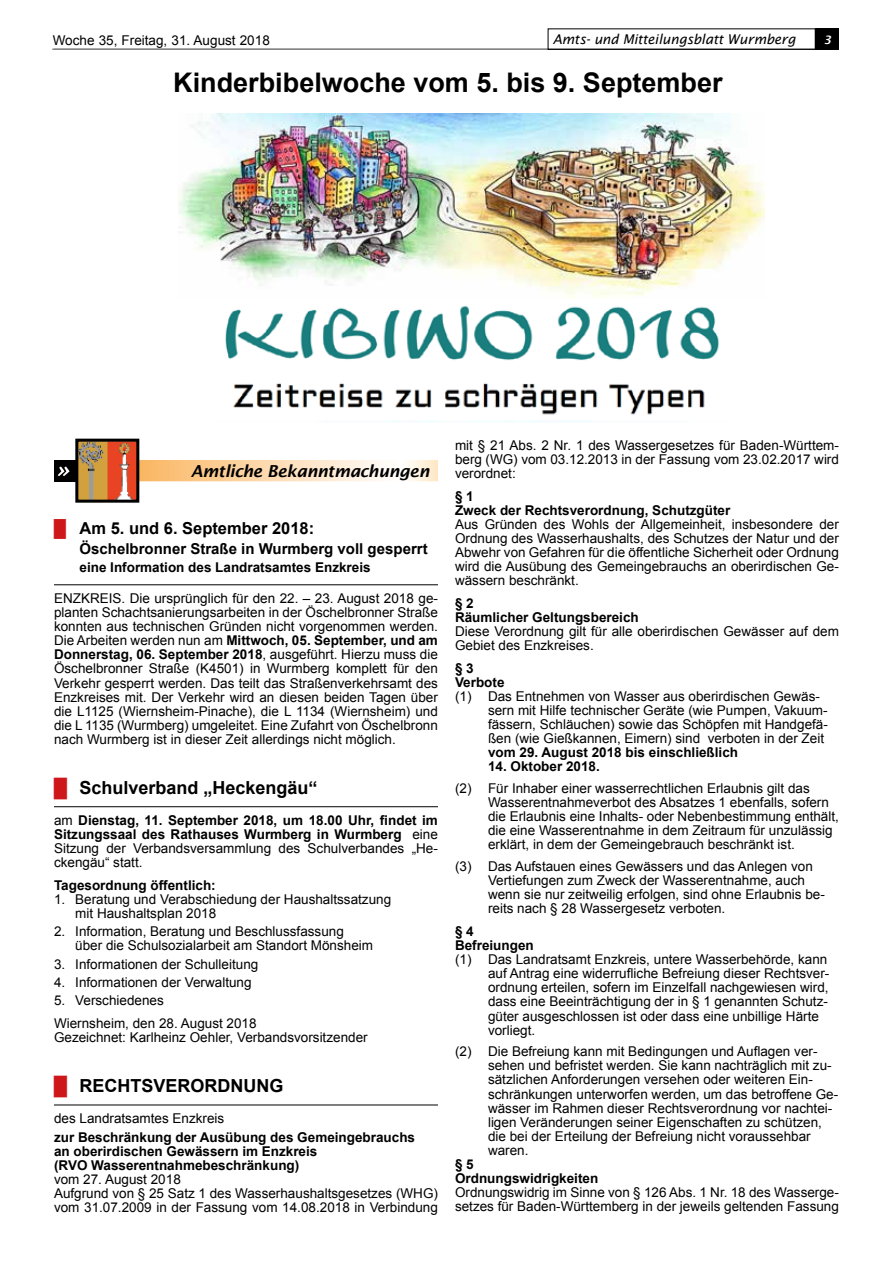
<style>
.page{position:relative;width:893px;height:1263px;background:#fff}
.page>*{position:absolute;margin:0;border:0;box-sizing:border-box;transform-origin:0 0}
.t1{font:700 27px "Arial";color:#000}
.t2{font:700 18px "Arial";color:#000}
.t3{font:italic 600 16.5px "Lucida Sans";letter-spacing:-.02em;color:#000}
.t4{font:700 16.5px "Arial";color:#000}
.t5{font:700 15px "Arial";color:#000}
.t6{font:13.5px/14.1px "Arial";color:#000}
.t7{font:700 13.5px/14.1px "Arial";color:#000}
.t8{font:italic 13.5px "Lucida Sans";letter-spacing:-.01em;color:#000}
.t9{font:italic 600 11.55px "Lucida Sans";color:#fff}
.s1{font-family:"Times New Roman";font-weight:400;color:#cd171a}
.s2{font-weight:700}
.s3{font-weight:400}
</style>
<div class="page">
<hr style="left:52px;top:48px;width:787px;height:2px;background:#878787">
<div style="left:816px;top:28px;width:23px;height:22px;background:#000"></div>
<div style="left:548px;top:28px;width:268px;height:22px;border:1px solid #000"></div>
<hr style="left:54px;top:584px;width:384px;height:1px;background:#000">
<hr style="left:54px;top:806px;width:384px;height:1px;background:#000">
<hr style="left:54px;top:1105px;width:384px;height:1px;background:#000">
<img style="left:79px;top:443px;width:56px;height:56px">
<div style="left:75px;top:439px;width:64px;height:64px;border:3px solid #000"></div>
<svg style="left:54px;top:460px;width:384px;height:21px"></svg>
<img style="left:225px;top:305px;width:494px;height:110px">
<img style="left:178px;top:113px;width:586px;height:185px">
<p class="t8" style="left:553px;top:31px;width:245px">Amts- und Mitteilungsblatt Wurmberg</p>
<p class="t9" style="left:823px;top:33px;width:9px">3</p>
<p class="t6" style="left:53px;top:33px;width:219px">Woche 35, Freitag, 31. August 2018</p>
<p class="t6" style="left:120px;top:74px;width:150px">Freitag, 31. August 2018</p>
<h1 class="t1" style="left:173px;top:65px;width:551px">Kinderbibelwoche vom 5. bis 9. September</h1>
<p class="t3" style="left:191px;top:462px;width:240px">Amtliche Bekanntmachungen</p>
<p class="t4" style="left:54px;top:517px;width:262px"><span class="s1">█</span> Am 5. und 6. September 2018:</p>
<p class="t5" style="left:80px;top:539px;width:350px">Öschelbronner Straße in Wurmberg voll gesperrt</p>
<p class="t7" style="left:80px;top:560px;width:293px">eine Information des Landratsamtes Enzkreis</p>
<p class="t6" style="left:54px;top:591px;width:385px;text-align:justify">ENZKREIS. Die ursprünglich für den 22. – 23. August 2018 ge&shy;planten Schachtsanierungsarbeiten in der Öschelbronner Straße konnten aus technischen Gründen nicht vorgenommen werden.<br>Die Arbeiten werden nun am <span class="s2">Mittwoch, 05. September, und am Donnerstag, 06. September 2018</span>, ausgeführt. Hierzu muss die Öschelbronner Straße (K4501) in Wurmberg komplett für den Verkehr gesperrt werden. Das teilt das Straßenverkehrsamt des Enzkreises mit. Der Verkehr wird an diesen beiden Tagen über die L1125 (Wiernsheim-Pinache), die L 1134 (Wiernsheim) und die L 1135 (Wurmberg) umgeleitet. Eine Zufahrt von Öschelbronn nach Wurmberg ist in dieser Zeit allerdings nicht möglich.</p>
<h2 class="t2" style="left:54px;top:775px;width:265px"><span class="s1">█</span> Schulverband „Heckengäu“</h2>
<p class="t7" style="left:54px;top:813px;width:385px;text-align:justify"><span class="s3">am</span> Dienstag, 11. September 2018, um 18.00 Uhr, findet im Sitzungssaal des Rathauses Wurmberg in Wurmberg <span class="s3">eine Sitzung der Verbandsversammlung des Schulverbandes „He&shy;ckengäu“ statt.</span></p>
<p class="t7" style="left:54px;top:878px;width:163px">Tagesordnung öffentlich:</p>
<p class="t6" style="left:75px;top:892px;width:317px;text-indent:-21px">1. Beratung und Verabschiedung der Haushaltssatzung mit Haushaltsplan 2018</p>
<p class="t6" style="left:75px;top:925px;width:299px;text-indent:-21px">2. Information, Beratung und Beschlussfassung über die Schulsozialarbeit am Standort Mönsheim</p>
<p class="t6" style="left:54px;top:957px;width:206px">3. Informationen der Schulleitung</p>
<p class="t6" style="left:54px;top:975px;width:199px">4. Informationen der Verwaltung</p>
<p class="t6" style="left:54px;top:989px;width:204px;line-height:22.6px">5. Verschiedenes<br>Wiernsheim, den 28. August 2018</p>
<p class="t6" style="left:54px;top:1030px;width:315px">Gezeichnet: Karlheinz Oehler, Verbandsvorsitzender</p>
<h2 class="t2" style="left:54px;top:1074px;width:231px"><span class="s1">█</span> RECHTSVERORDNUNG</h2>
<p class="t6" style="left:54px;top:1111px;width:172px">des Landratsamtes Enzkreis</p>
<p class="t7" style="left:54px;top:1130px;width:363px">zur Beschränkung der Ausübung des Gemeingebrauchs an oberirdischen Gewässern im Enzkreis<br>(RVO Wasserentnahmebeschränkung)</p>
<p class="t6" style="left:54px;top:1172px;width:385px">vom 27. August 2018<br>Aufgrund von § 25 Satz 1 des Wasserhaushaltsgesetzes (WHG) vom 31.07.2009 in der Fassung vom 14.08.2018 in Verbindung</p>
<p class="t6" style="left:455px;top:438px;width:385px;text-align:justify">mit § 21 Abs. 2 Nr. 1 des Wassergesetzes für Baden-Württem&shy;berg (WG) vom 03.12.2013 in der Fassung vom 23.02.2017 wird verordnet:</p>
<p class="t7" style="left:455px;top:489px;width:277px">§ 1<br>Zweck der Rechtsverordnung, Schutzgüter</p>
<p class="t6" style="left:455px;top:517px;width:385px;text-align:justify">Aus Gründen des Wohls der Allgemeinheit, insbesondere der Ordnung des Wasserhaushalts, des Schutzes der Natur und der Abwehr von Gefahren für die öffentliche Sicherheit oder Ordnung wird die Ausübung des Gemeingebrauchs an oberirdischen Ge&shy;wässern beschränkt.</p>
<p class="t7" style="left:455px;top:596px;width:185px">§ 2<br>Räumlicher Geltungsbereich</p>
<p class="t6" style="left:455px;top:624px;width:385px">Diese Verordnung gilt für alle oberirdischen Gewässer auf dem<br>Gebiet des Enzkreises.</p>
<p class="t7" style="left:455px;top:661px;width:51px">§ 3<br>Verbote</p>
<p class="t6" style="left:488px;top:689px;width:341px;text-indent:-33px">(1) Das Entnehmen von Wasser aus oberirdischen Gewäs&shy;sern mit Hilfe technischer Geräte (wie Pumpen, Vakuum&shy;fässern, Schläuchen) sowie das Schöpfen mit Handgefä&shy;ßen (wie Gießkannen, Eimern) sind verboten in der Zeit</p>
<p class="t7" style="left:488px;top:746px;width:252px">vom 29. August 2018 bis einschließlich</p>
<p class="t7" style="left:488px;top:760px;width:113px">14. Oktober 2018.</p>
<p class="t6" style="left:488px;top:781px;width:352px;text-indent:-33px">(2) Für Inhaber einer wasserrechtlichen Erlaubnis gilt das Wasserentnahmeverbot des Absatzes 1 ebenfalls, sofern die Erlaubnis eine Inhalts- oder Nebenbestimmung enthält, die eine Wasserentnahme in dem Zeitraum für unzulässig erklärt, in dem der Gemeingebrauch beschränkt ist.</p>
<p class="t6" style="left:488px;top:859px;width:338px;text-indent:-33px">(3) Das Aufstauen eines Gewässers und das Anlegen von Vertiefungen zum Zweck der Wasserentnahme, auch wenn sie nur zeitweilig erfolgen, sind ohne Erlaubnis be&shy;reits nach § 28 Wassergesetz verboten.</p>
<p class="t7" style="left:455px;top:924px;width:80px">§ 4<br>Befreiungen</p>
<p class="t6" style="left:488px;top:952px;width:343px;text-indent:-33px">(1) Das Landratsamt Enzkreis, untere Wasserbehörde, kann auf Antrag eine widerrufliche Befreiung dieser Rechtsver&shy;ordnung erteilen, sofern im Einzelfall nachgewiesen wird, dass eine Beeinträchtigung der in § 1 genannten Schutz&shy;güter ausgeschlossen ist oder dass eine unbillige Härte vorliegt.</p>
<p class="t6" style="left:488px;top:1044px;width:352px;text-indent:-33px">(2) Die Befreiung kann mit Bedingungen und Auflagen ver&shy;sehen und befristet werden. Sie kann nachträglich mit zu&shy;sätzlichen Anforderungen versehen oder weiteren Ein&shy;schränkungen unterworfen werden, um das betroffene Ge&shy;wässer im Rahmen dieser Rechtsverordnung vor nachtei&shy;ligen Veränderungen seiner Eigenschaften zu schützen, die bei der Erteilung der Befreiung nicht voraussehbar waren.</p>
<p class="t7" style="left:455px;top:1157px;width:145px">§ 5<br>Ordnungswidrigkeiten</p>
<p class="t6" style="left:455px;top:1185px;width:385px">Ordnungswidrig im Sinne von § 126 Abs. 1 Nr. 18 des Wasserge&shy;setzes für Baden-Württemberg in der jeweils geltenden Fassung</p>
</div>
